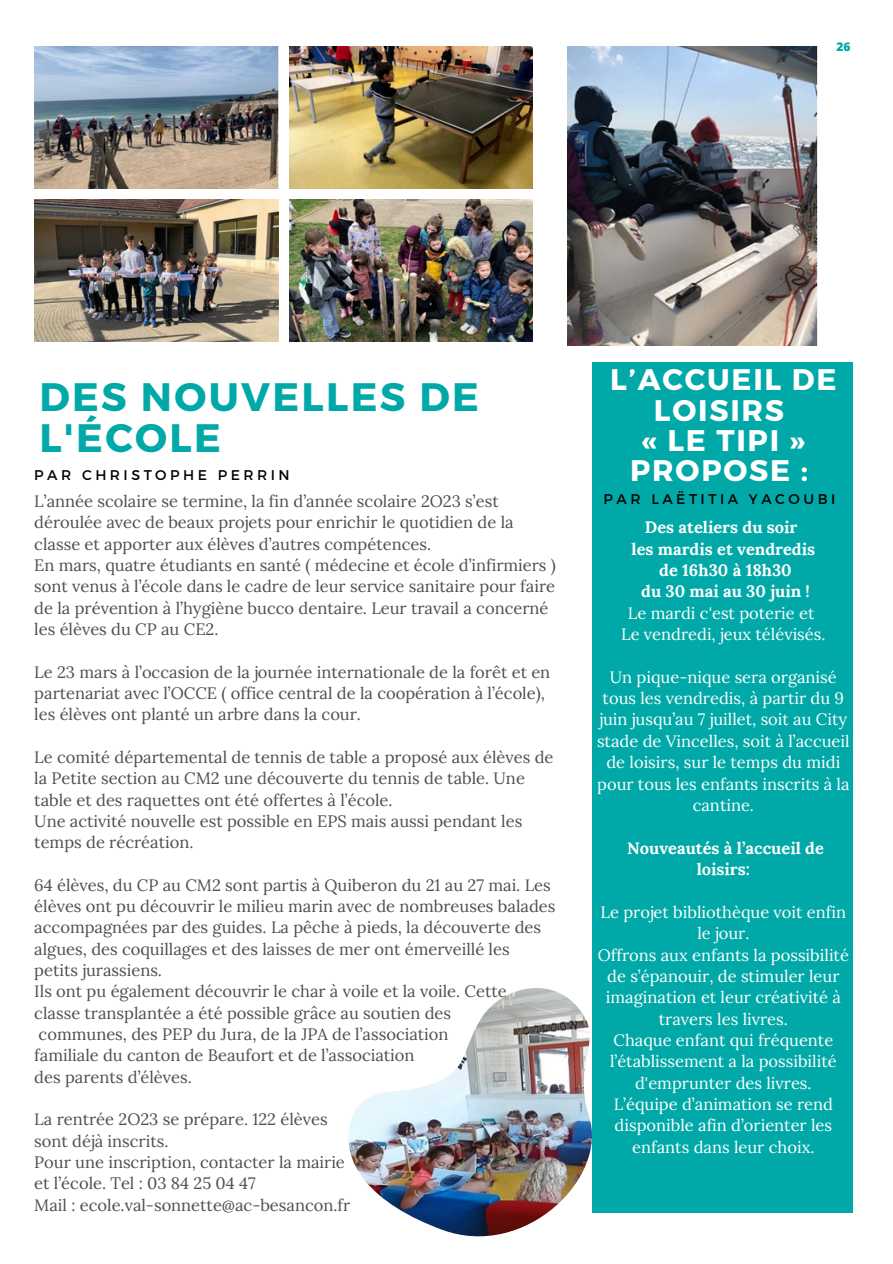
<style>
.page{position:relative;width:893px;height:1264px;background:#fff}
.page>*{position:absolute;margin:0;border:0;box-sizing:border-box;transform-origin:0 0}
.t1{font:700 39.6px/41.5px "Montserrat";letter-spacing:.06em;color:#00a8a8}
.t2{font:700 29.7px/30.3px "Montserrat";letter-spacing:.06em;color:#fff;text-align:center}
.t3{font:16.5px/21.3px "Lora";color:#4f4f4b}
.t4{font:16.5px/21.3px "Lora";color:#fff;text-align:center}
.t5{font:700 16.5px/21.3px "Lora";color:#fff;text-align:center}
.t6{font:14.1px "Montserrat";letter-spacing:.25em;color:#000}
.t7{font:800 12px "Open Sans";color:#00a8a8}
</style>
<div class="page">
<img style="left:34px;top:46px;width:244px;height:142px">
<img style="left:34px;top:199px;width:244px;height:142px">
<img style="left:289px;top:46px;width:243px;height:142px">
<img style="left:289px;top:199px;width:243px;height:142px">
<div style="left:592px;top:362px;width:260px;height:850px;background:#00a8a8"></div>
<img style="left:567px;top:46px;width:250px;height:299px">
<img style="left:348px;top:988px;width:243px;height:248px">
<p class="t7" style="left:836px;top:38px;width:16px">26</p>
<p class="t1" style="left:39px;top:373px;width:441px">DES NOUVELLES DE<br>L'ÉCOLE</p>
<p class="t6" style="left:34px;top:466px;width:257px">PAR CHRISTOPHE PERRIN</p>
<p class="t3" style="left:34px;top:490px;width:481px">L’année scolaire se termine, la fin d’année scolaire 2O23 s’est déroulée avec de beaux projets pour enrichir le quotidien de la classe et apporter aux élèves d’autres compétences.</p>
<p class="t3" style="left:34px;top:554px;width:523px">En mars, quatre étudiants en santé ( médecine et école d’infirmiers ) sont venus à l’école dans le cadre de leur service sanitaire pour faire de la prévention à l’hygiène bucco dentaire. Leur travail a concerné les élèves du CP au CE2.</p>
<p class="t3" style="left:34px;top:661px;width:517px">Le 23 mars à l’occasion de la journée internationale de la forêt et en partenariat avec l’OCCE ( office central de la coopération à l’école), les élèves ont planté un arbre dans la cour.</p>
<p class="t3" style="left:34px;top:746px;width:520px">Le comité départemental de tennis de table a proposé aux élèves de la Petite section au CM2 une découverte du tennis de table. Une table et des raquettes ont été offertes à l’école.</p>
<p class="t3" style="left:34px;top:810px;width:489px">Une activité nouvelle est possible en EPS mais aussi pendant les temps de récréation.</p>
<p class="t3" style="left:34px;top:874px;width:522px">64 élèves, du CP au CM2 sont partis à Quiberon du 21 au 27 mai. Les élèves ont pu découvrir le milieu marin avec de nombreuses balades accompagnées par des guides. La pêche à pieds, la découverte des algues, des coquillages et des laisses de mer ont émerveillé les petits jurassiens.</p>
<p class="t3" style="left:34px;top:980px;width:474px">Ils ont pu également découvrir le char à voile et la voile. Cette classe transplantée a été possible grâce au soutien des</p>
<p class="t3" style="left:39px;top:1023px;width:411px">communes, des PEP du Jura, de la JPA de l’association</p>
<p class="t3" style="left:34px;top:1044px;width:382px">familiale du canton de Beaufort et de l’association</p>
<p class="t3" style="left:34px;top:1065px;width:159px">des parents d’élèves.</p>
<p class="t3" style="left:34px;top:1108px;width:295px">La rentrée 2O23 se prépare. 122 élèves</p>
<p class="t3" style="left:34px;top:1129px;width:135px">sont déjà inscrits.</p>
<p class="t3" style="left:34px;top:1151px;width:312px">Pour une inscription, contacter la mairie</p>
<p class="t3" style="left:34px;top:1172px;width:223px">et l’école. Tel : 03 84 25 04 47</p>
<p class="t3" style="left:34px;top:1193px;width:317px">Mail : ecole.val-sonnette@ac-besancon.fr</p>
<p class="t2" style="left:610px;top:363px;width:228px">L’ACCUEIL DE<br>LOISIRS</p>
<p class="t2" style="left:642px;top:423px;width:164px">« LE TIPI »</p>
<p class="t2" style="left:630px;top:454px;width:179px">PROPOSE :</p>
<p class="t6" style="left:603px;top:490px;width:233px">PAR LAËTITIA YACOUBI</p>
<p class="t5" style="left:644px;top:516px;width:154px">Des ateliers du soir</p>
<p class="t5" style="left:631px;top:538px;width:185px">les mardis et vendredis</p>
<p class="t5" style="left:659px;top:559px;width:134px">de 16h30 à 18h30</p>
<p class="t5" style="left:641px;top:580px;width:170px">du 30 mai au 30 juin !</p>
<p class="t4" style="left:627px;top:602px;width:188px">Le mardi c'est poterie et</p>
<p class="t4" style="left:621px;top:623px;width:206px">Le vendredi, jeux télévisés.</p>
<p class="t4" style="left:597px;top:666px;width:254px">Un pique-nique sera organisé tous les vendredis, à partir du 9 juin jusqu’au 7 juillet, soit au City stade de Vincelles, soit à l’accueil de loisirs, sur le temps du midi pour tous les enfants inscrits à la cantine.</p>
<p class="t5" style="left:627px;top:837px;width:198px">Nouveautés à l’accueil de loisirs:</p>
<p class="t4" style="left:600px;top:901px;width:247px">Le projet bibliothèque voit enfin le jour.</p>
<p class="t4" style="left:597px;top:943px;width:252px">Offrons aux enfants la possibilité de s’épanouir, de stimuler leur imagination et leur créativité à travers les livres.</p>
<p class="t4" style="left:610px;top:1029px;width:228px">Chaque enfant qui fréquente l’établissement a la possibilité d'emprunter des livres.</p>
<p class="t4" style="left:613px;top:1093px;width:221px">L’équipe d’animation se rend disponible afin d’orienter les enfants dans leur choix.</p>
</div>
